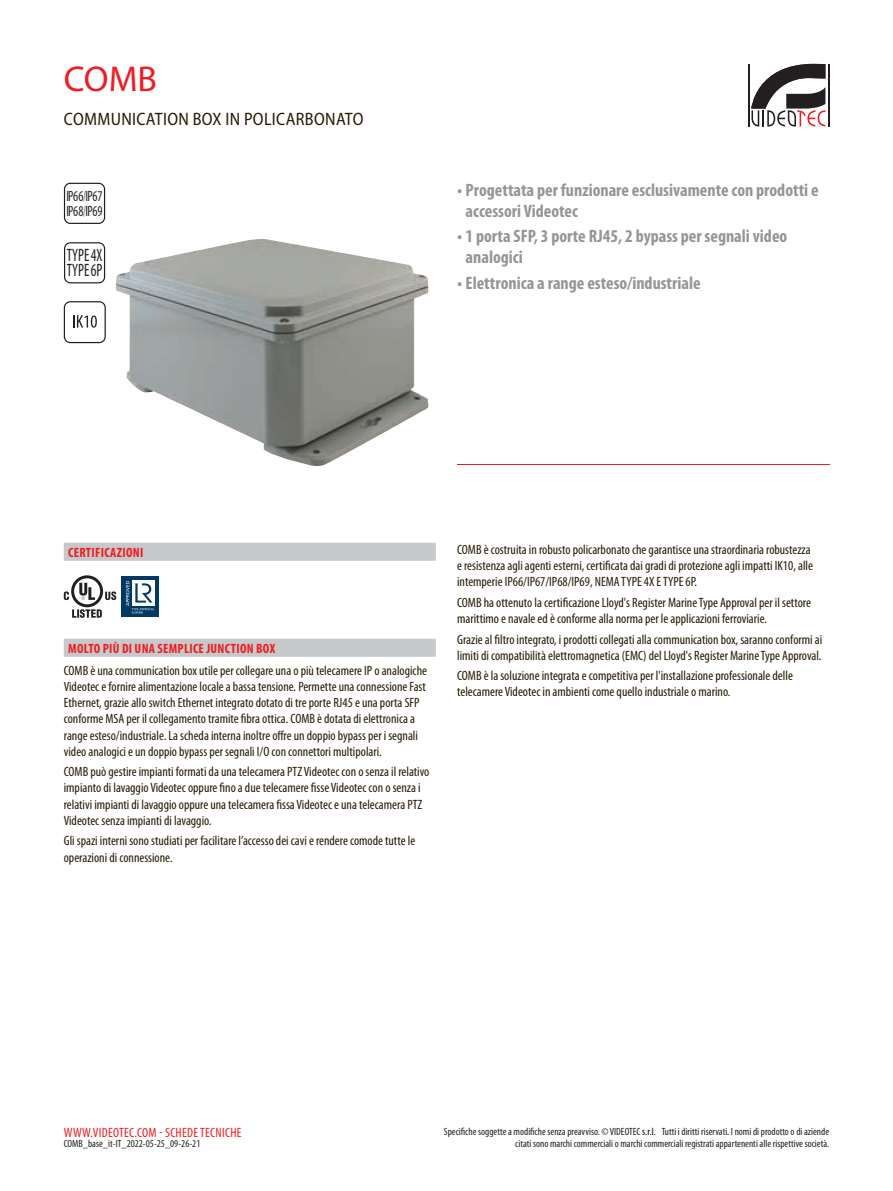
<style>
.page{position:relative;width:893px;height:1191px;background:#fff}
.page>*{position:absolute;margin:0;border:0;box-sizing:border-box;transform-origin:0 0}
.t1{font:36px "Myriad Pro";color:#ee1d23}
.t2{font:700 condensed 18px/21px "Myriad Pro";color:#939598}
.t3{font:semi-condensed 18px "Myriad Pro";letter-spacing:.02em;color:#251a05}
.t4{font:condensed 18px/15px "Myriad Pro";color:#231f20;scale:.83 1}
.t5{font:condensed 15px/15px "Myriad Pro";letter-spacing:-.02em;color:#231f20;scale:.88 1}
.t6{font:condensed 13.5px/16.2px "Myriad Pro";color:#251a05}
.t7{font:700 condensed 13.5px "Myriad Pro";letter-spacing:.02em;color:#ee1d23}
.t8{font:condensed 13.5px "Myriad Pro";letter-spacing:.02em;color:#ee1d23}
.t9{font:condensed 10.5px/12.6px "Myriad Pro";color:#231f20;text-align:right}
.s1{color:#000}
</style>
<div class="page">
<hr style="left:748px;top:64px;width:2px;height:62px;background:#231f20">
<hr style="left:828px;top:64px;width:1px;height:62px;background:#231f20">
<svg style="left:751px;top:64px;width:74px;height:63px"></svg>
<svg style="left:64px;top:183px;width:41px;height:41px"></svg>
<svg style="left:64px;top:242px;width:41px;height:41px"></svg>
<svg style="left:64px;top:301px;width:42px;height:42px"></svg>
<img style="left:116px;top:239px;width:313px;height:227px">
<hr style="left:457px;top:464px;width:372px;height:1px;background:#ee1d23">
<div style="left:64px;top:543px;width:372px;height:18px;background:#c7c8ca"></div>
<div style="left:64px;top:639px;width:372px;height:18px;background:#c7c8ca"></div>
<svg style="left:64px;top:575px;width:52px;height:43px"></svg>
<div style="left:121px;top:576px;width:38px;height:41px;background:#003965"></div>
<svg style="left:126px;top:581px;width:28px;height:32px"></svg>
<h1 class="t1" style="left:64px;top:59px;width:95px">COMB</h1>
<h2 class="t3" style="left:64px;top:109px;width:301px">COMMUNICATION BOX IN POLICARBONATO</h2>
<p class="t5" style="left:66px;top:188px;width:43px">IP66/IP67<br>IP68/IP69</p>
<h2 class="t4" style="left:67px;top:247px;width:45px">TYPE4X<br>TYPE6P</h2>
<h2 class="t2" style="left:466px;top:180px;width:355px;text-indent:-8px">• Progettata per funzionare esclusivamente con prodotti e accessori Videotec</h2>
<h2 class="t2" style="left:466px;top:226px;width:323px;text-indent:-8px">• 1 porta SFP, 3 porte RJ45, 2 bypass per segnali video analogici</h2>
<h2 class="t2" style="left:457px;top:272px;width:245px">• Elettronica a range esteso/industriale</h2>
<p class="t7" style="left:68px;top:545px;width:77px">CERTIFICAZIONI</p>
<p class="t7" style="left:68px;top:641px;width:209px">MOLTO PIÙ DI UNA SEMPLICE JUNCTION BOX</p>
<p class="t6" style="left:64px;top:662px;width:365px">COMB è una communication box utile per collegare una o più telecamere IP o analogiche Videotec e fornire alimentazione locale a bassa tensione. Permette una connessione Fast Ethernet, grazie allo switch Ethernet integrato dotato di tre porte RJ45 e una porta SFP conforme MSA per il collegamento tramite fibra ottica. COMB è dotata di elettronica a range esteso/industriale. La scheda interna inoltre offre un doppio bypass per i segnali video analogici e un doppio bypass per segnali I/O con connettori multipolari.</p>
<p class="t6" style="left:64px;top:764px;width:367px">COMB può gestire impianti formati da una telecamera PTZ Videotec con o senza il relativo impianto di lavaggio Videotec oppure fino a due telecamere fisse Videotec con o senza i relativi impianti di lavaggio oppure una telecamera fissa Videotec e una telecamera PTZ Videotec senza impianti di lavaggio.</p>
<p class="t6" style="left:64px;top:833px;width:353px">Gli spazi interni sono studiati per facilitare l’accesso dei cavi e rendere comode tutte le operazioni di connessione.</p>
<p class="t6" style="left:457px;top:542px;width:357px">COMB è costruita in robusto policarbonato che garantisce una straordinaria robustezza e resistenza agli agenti esterni, certificata dai gradi di protezione agli impatti IK10, alle intemperie IP66/IP67/IP68/IP69, NEMA TYPE 4X E TYPE 6P.</p>
<p class="t6" style="left:457px;top:594px;width:355px">COMB ha ottenuto la certificazione Lloyd's Register Marine Type Approval per il settore marittimo e navale ed è conforme alla norma per le applicazioni ferroviarie.</p>
<p class="t6" style="left:457px;top:631px;width:367px">Grazie al filtro integrato, i prodotti collegati alla communication box, saranno conformi ai limiti di compatibilità elettromagnetica (EMC) del Lloyd's Register Marine Type Approval.</p>
<p class="t6" style="left:457px;top:668px;width:337px">COMB è la soluzione integrata e competitiva per l'installazione professionale delle telecamere Videotec in ambienti come quello industriale o marino.</p>
<p class="t8" style="left:64px;top:1125px;width:179px">WWW.VIDEOTEC.COM - SCHEDE TECNICHE</p>
<p class="t9" style="left:444px;top:1125px;width:214px">Specifiche soggette a modifiche senza preavviso. © VIDEOTEC <span class="s1">s.r.l.</span></p>
<p class="t9" style="left:515px;top:1125px;width:315px">Tutti i diritti riservati. I nomi di prodotto o di aziende<br>citati sono marchi commerciali o marchi commerciali registrati appartenenti alle rispettive società.</p>
<p class="t9" style="left:64px;top:1137px;width:138px">COMB_base_it-IT_2022-05-25_09-26-21</p>
</div>
